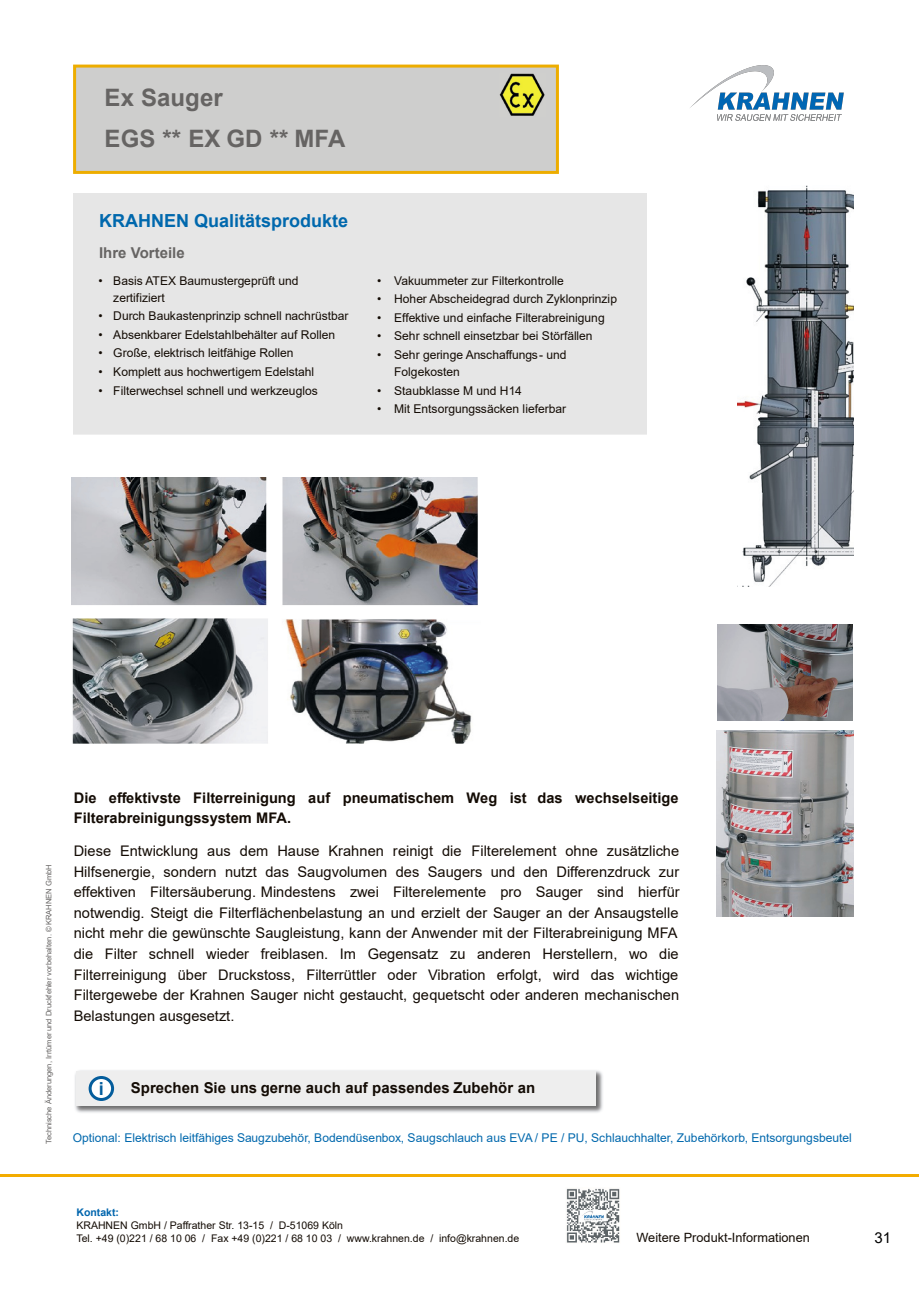
<style>
.page{position:relative;width:919px;height:1289px;background:#fff}
.page>*{position:absolute;margin:0;border:0;box-sizing:border-box;transform-origin:0 0}
.t1{font:700 24px/40.8px "Arial";color:#666463}
.t2{font:700 18px "Arial";color:#0068ad}
.t3{font:700 18px "Arial";color:#045d9c}
.t4{font:700 15px "Arial";color:#130b04}
.t5{font:700 15px "Arial";color:#666463}
.t6{font:15px "Arial";color:#000}
.t7{font:14.7px "Arial";color:#130b04}
.t8{font:14.55px/20.5px "Arial";color:#130b04;text-align:justify}
.t9{font:700 14.55px/20.5px "Arial";color:#130b04}
.t10{font:12.75px "Arial";color:#130b04}
.t11{font:12.15px "Arial";color:#130b04}
.t12{font:12px/17.1px "Arial";color:#130b04}
.t13{font:12px "Arial";color:#0068ad}
.t14{font:10.5px/13px "Arial";color:#130b04}
.t15{font:700 10.5px "Arial";color:#0065ad}
.t16{font:7.5px "Arial";letter-spacing:-.01em;color:#666463}
</style>
<div class="page">
<div style="left:73px;top:65px;width:486px;height:109px;background:#cececd;border:3px solid #edad00"></div>
<img style="left:499px;top:74px;width:46px;height:42px">
<img style="left:716px;top:730px;width:137px;height:186px">
<img style="left:737px;top:185px;width:116px;height:401px">
<img style="left:717px;top:624px;width:135px;height:96px">
<img style="left:75px;top:1070px;width:528px;height:43px">
<div style="left:76px;top:1070px;width:520px;height:35px;background:#eee"></div>
<div style="left:90px;top:1077px;width:23px;height:22px;background:#fff;border-radius:50%"></div>
<div style="left:89px;top:1076px;width:25px;height:25px;border:3px solid #045d9c;border-radius:50%"></div>
<img style="left:72px;top:477px;width:406px;height:266px">
<img style="left:566px;top:1188px;width:54px;height:55px">
<img style="left:580px;top:1210px;width:25px;height:10px">
<hr style="left:0;top:1174px;width:919px;height:3px;background:#f3ac00">
<img style="left:690px;top:66px;width:153px;height:54px">
<h1 class="t1" style="left:105px;top:79px;width:242px">Ex Sauger<br>EGS ** EX GD ** MFA</h1>
<p class="t2" style="left:99px;top:214px;width:250px">KRAHNEN Qualitätsprodukte</p>
<p class="t5" style="left:99px;top:247px;width:87px">Ihre Vorteile</p>
<p class="t12" style="left:113px;top:273px;width:186px;text-indent:-15px">• Basis ATEX Baumustergeprüft und zertifiziert</p>
<p class="t12" style="left:98px;top:308px;width:252px">• Durch Baukastenprinzip schnell nachrüstbar</p>
<p class="t12" style="left:98px;top:327px;width:238px">• Absenkbarer Edelstahlbehälter auf Rollen</p>
<p class="t12" style="left:98px;top:346px;width:197px">• Große, elektrisch leitfähige Rollen</p>
<p class="t12" style="left:98px;top:364px;width:217px">• Komplett aus hochwertigem Edelstahl</p>
<p class="t12" style="left:98px;top:383px;width:221px">• Filterwechsel schnell und werkzeuglos</p>
<p class="t12" style="left:377px;top:273px;width:188px">• Vakuummeter zur Filterkontrolle</p>
<p class="t12" style="left:377px;top:291px;width:241px">• Hoher Abscheidegrad durch Zyklonprinzip</p>
<p class="t12" style="left:377px;top:310px;width:229px">• Effektive und einfache Filterabreinigung</p>
<p class="t12" style="left:377px;top:329px;width:217px">• Sehr schnell einsetzbar bei Störfällen</p>
<p class="t12" style="left:394px;top:347px;width:174px;text-indent:-17px">• Sehr geringe Anschaffungs- und<br>Folgekosten</p>
<p class="t12" style="left:377px;top:383px;width:146px">• Staubklasse M und H14</p>
<p class="t11" style="left:377px;top:404px;width:190px">• Mit Entsorgungssäcken lieferbar</p>
<p class="t16" style="left:46px;top:1144px;width:281px;rotate:-90deg">Technische Änderungen, Irrtümer und Druckfehler vorbehalten. © KRAHNEN GmbH</p>
<p class="t9" style="left:74px;top:789px;width:606px">Die effektivste Filterreinigung auf pneumatischem Weg ist das wechselseitige<br>Filterabreinigungssystem MFA.</p>
<p class="t8" style="left:74px;top:842px;width:607px">Diese Entwicklung aus dem Hause Krahnen reinigt die Filterelement ohne zusätzliche Hilfsenergie, sondern nutzt das Saugvolumen des Saugers und den Differenzdruck zur effektiven Filtersäuberung. Mindestens zwei Filterelemente pro Sauger sind hierfür</p>
<p class="t7" style="left:74px;top:907px;width:606px">notwendig. Steigt die Filterflächenbelastung an und erzielt der Sauger an der Ansaugstelle</p>
<p class="t8" style="left:74px;top:924px;width:607px">nicht mehr die gewünschte Saugleistung, kann der Anwender mit der Filterabreinigung MFA die Filter schnell wieder freiblasen. Im Gegensatz zu anderen Herstellern, wo die Filterreinigung über Druckstoss, Filterrüttler oder Vibration erfolgt, wird das wichtige Filtergewebe der Krahnen Sauger nicht gestaucht, gequetscht oder anderen mechanischen Belastungen ausgesetzt.</p>
<p class="t3" style="left:99px;top:1081px;width:7px">i</p>
<p class="t4" style="left:131px;top:1082px;width:405px">Sprechen Sie uns gerne auch auf passendes Zubehör an</p>
<p class="t13" style="left:73px;top:1133px;width:780px">Optional: Elektrisch leitfähiges Saugzubehör, Bodendüsenbox, Saugschlauch aus EVA / PE / PU, Schlauchhalter, Zubehörkorb, Entsorgungsbeutel</p>
<p class="t15" style="left:76px;top:1208px;width:44px">Kontakt:</p>
<p class="t14" style="left:76px;top:1219px;width:444px">KRAHNEN GmbH / Paffrather Str. 13-15 / D-51069 Köln<br>Tel. +49 (0)221 / 68 10 06 / Fax +49 (0)221 / 68 10 03 / www.krahnen.de / info@krahnen.de</p>
<p class="t10" style="left:636px;top:1232px;width:175px">Weitere Produkt-Informationen</p>
<p class="t6" style="left:874px;top:1232px;width:18px">31</p>
</div>
